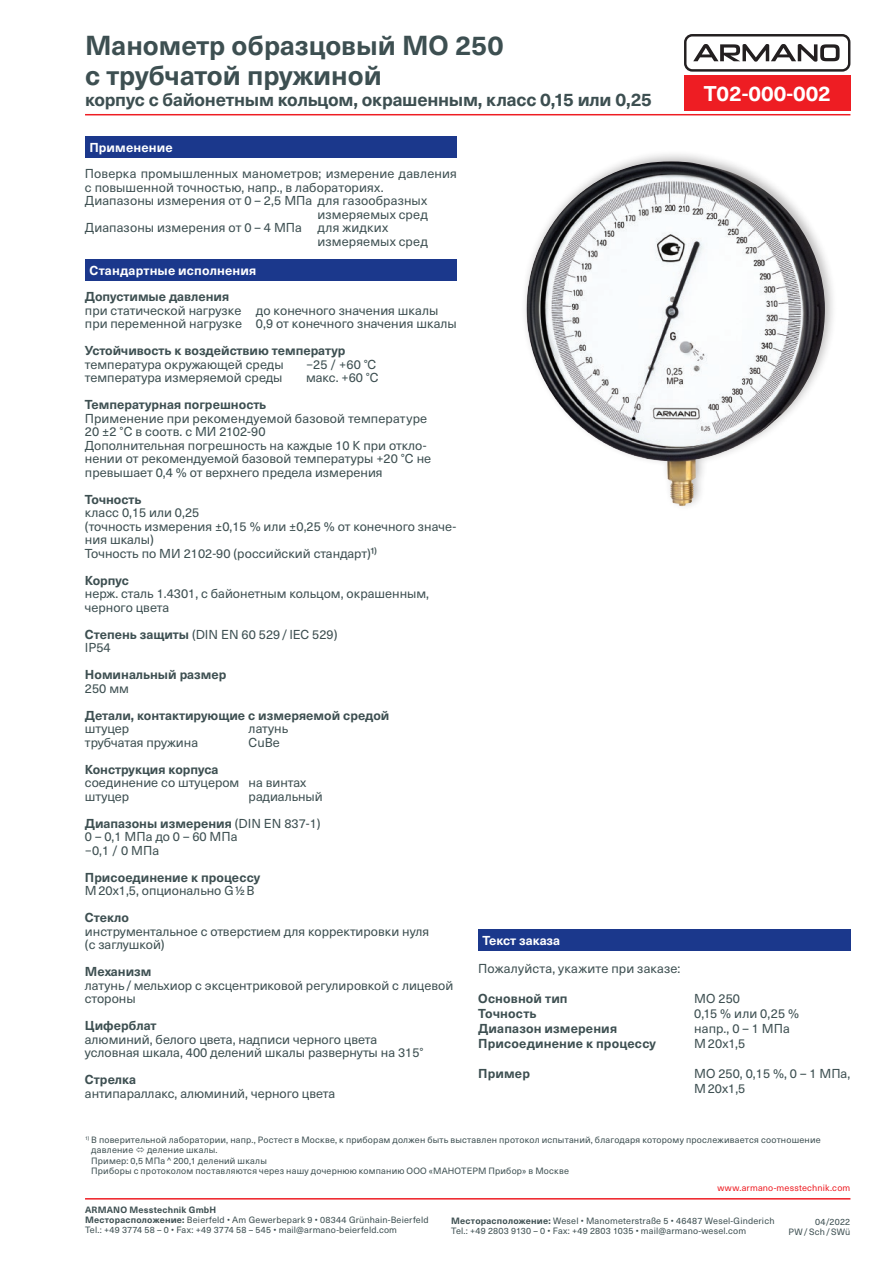
<style>
.page{position:relative;width:893px;height:1263px;background:#fff}
.page>*{position:absolute;margin:0;border:0;box-sizing:border-box;transform-origin:0 0}
.t1{font:700 27px/30px "Neue Haas Unica W1 G";color:#3d4f51}
.t2{font:700 21px "Neue Haas Unica W1 G";color:#fff}
.t3{font:700 18px "Neue Haas Unica W1 G";letter-spacing:-.015em;color:#3d4f51}
.t4{font:12.75px/13.5px "Neue Haas Unica W1 G";color:#3d4f51}
.t5{font:700 12.75px "Neue Haas Unica W1 G";color:#3d4f51}
.t6{font:700 12.75px "Neue Haas Unica W1 G";letter-spacing:.01em;color:#fff}
.t7{font:9px/9.9px "Neue Haas Unica W1 G";letter-spacing:.02em;color:#3d4f51}
.t8{font:9px "Neue Haas Unica W1 G";letter-spacing:.02em;color:#ee1d23}
.s1{font-weight:700}
</style>
<div class="page">
<hr style="left:85px;top:114px;width:765px;height:1px;background:#ee1d23">
<hr style="left:85px;top:1198px;width:765px;height:1px;background:#ee1d23">
<div style="left:684px;top:34px;width:166px;height:38px;border:2px solid #231f20;border-radius:7px"></div>
<svg style="left:693px;top:44px;width:147px;height:18px"></svg>
<div style="left:684px;top:75px;width:166px;height:36px;background:#ee1d23"></div>
<div style="left:85px;top:137px;width:372px;height:21px;background:#1b388c"></div>
<div style="left:85px;top:259px;width:372px;height:22px;background:#1b388c"></div>
<div style="left:478px;top:929px;width:372px;height:21px;background:#1b388c"></div>
<div style="left:520px;top:149px;width:317px;height:363px;background:#231f20;opacity:.3"></div>
<img style="left:526px;top:161px;width:299px;height:346px">
<h1 class="t1" style="left:85px;top:28px;width:420px">Манометр образцовый MO 250 с трубчатой пружиной</h1>
<h3 class="t3" style="left:85px;top:86px;width:568px">корпус с байонетным кольцом, окрашенным, класс 0,15 или 0,25</h3>
<p class="t6" style="left:89px;top:138px;width:85px">Применение</p>
<p class="t4" style="left:85px;top:166px;width:373px">Поверка промышленных манометров; измерение давления</p>
<p class="t4" style="left:85px;top:180px;width:300px">с повышенной точностью, напр., в лабораториях.</p>
<p class="t4" style="left:85px;top:193px;width:344px">Диапазоны измерения от 0 – 2,5 МПа для газообразных</p>
<p class="t4" style="left:317px;top:207px;width:112px">измеряемых сред</p>
<p class="t4" style="left:85px;top:220px;width:305px">Диапазоны измерения от 0 – 4 МПа для жидких</p>
<p class="t4" style="left:317px;top:234px;width:112px">измеряемых сред</p>
<h2 class="t2" style="left:704px;top:78px;width:129px">T02-000-002</h2>
<p class="t6" style="left:89px;top:261px;width:169px">Стандартные исполнения</p>
<p class="t5" style="left:85px;top:287px;width:146px">Допустимые давления</p>
<p class="t4" style="left:85px;top:303px;width:373px">при статической нагрузке до конечного значения шкалы при переменной нагрузке 0,9 от конечного значения шкалы</p>
<p class="t5" style="left:85px;top:341px;width:262px">Устойчивость к воздействию температур</p>
<p class="t4" style="left:85px;top:357px;width:200px">температура окружающей среды</p>
<p class="t4" style="left:306px;top:357px;width:72px">−25 / +60 °C</p>
<p class="t4" style="left:85px;top:370px;width:199px">температура измеряемой среды</p>
<p class="t4" style="left:306px;top:370px;width:74px">макс. +60 °C</p>
<p class="t5" style="left:85px;top:395px;width:183px">Температурная погрешность</p>
<p class="t4" style="left:85px;top:411px;width:348px">Применение при рекомендуемой базовой температуре 20 ±2 °C в соотв. с МИ 2102-90<br>Дополнительная погрешность на каждые 10 К при откло&shy;нении от рекомендуемой базовой температуры +20 °С не превышает 0,4 % от верхнего предела измерения</p>
<p class="t5" style="left:85px;top:489px;width:58px">Точность</p>
<p class="t4" style="left:85px;top:505px;width:373px">класс 0,15 или 0,25<br>(точность измерения ±0,15 % или ±0,25 % от конечного значе&shy;ния шкалы)<br>Точность по МИ 2102-90 (российский стандарт)¹⁾</p>
<p class="t5" style="left:85px;top:570px;width:46px">Корпус</p>
<p class="t4" style="left:85px;top:586px;width:346px">нерж. сталь 1.4301, с байонетным кольцом, окрашенным, черного цвета</p>
<p class="t4" style="left:85px;top:627px;width:254px"><span class="s1">Степень защиты</span> (DIN EN 60 529/ IEC 529)<br>IP54</p>
<p class="t5" style="left:85px;top:665px;width:143px">Номинальный размер</p>
<p class="t4" style="left:85px;top:681px;width:46px">250 мм</p>
<p class="t5" style="left:85px;top:705px;width:306px">Детали, контактирующие с измеряемой средой</p>
<p class="t4" style="left:85px;top:721px;width:46px">штуцер</p>
<p class="t4" style="left:249px;top:721px;width:41px">латунь</p>
<p class="t4" style="left:85px;top:735px;width:115px">трубчатая пружина</p>
<p class="t4" style="left:249px;top:735px;width:33px">CuBe</p>
<p class="t5" style="left:85px;top:759px;width:135px">Конструкция корпуса</p>
<p class="t4" style="left:85px;top:775px;width:223px">соединение со штуцером на винтах штуцер</p>
<p class="t4" style="left:85px;top:782px;width:239px;line-height:27px;text-align:right">радиальный<br><span class="s1">Диапазоны измерения</span> (DIN EN 837-1)</p>
<p class="t4" style="left:85px;top:829px;width:154px">0 – 0,1 МПа до 0 – 60 МПа −0,1 / 0 МПа</p>
<p class="t5" style="left:85px;top:867px;width:177px">Присоединение к процессу</p>
<p class="t4" style="left:85px;top:883px;width:171px">M20x1,5, опционально G1/2B</p>
<p class="t5" style="left:85px;top:908px;width:46px">Стекло</p>
<p class="t4" style="left:85px;top:924px;width:346px">инструментальное с отверстием для корректировки нуля (с заглушкой)</p>
<p class="t5" style="left:85px;top:962px;width:68px">Механизм</p>
<p class="t4" style="left:85px;top:978px;width:370px">латунь/мельхиор с эксцентриковой регулировкой с лицевой стороны</p>
<p class="t5" style="left:85px;top:1016px;width:73px">Циферблат</p>
<p class="t4" style="left:85px;top:1032px;width:340px">алюминий, белого цвета, надписи черного цвета условная шкала, 400 делений шкалы развернуты на 315°</p>
<p class="t5" style="left:85px;top:1070px;width:53px">Стрелка</p>
<p class="t4" style="left:85px;top:1086px;width:252px">антипараллакс, алюминий, черного цвета</p>
<p class="t6" style="left:482px;top:930px;width:79px">Текст заказа</p>
<p class="t4" style="left:478px;top:961px;width:204px">Пожалуйста, укажите при заказе:</p>
<p class="t5" style="left:478px;top:989px;width:91px">Основной тип</p>
<p class="t4" style="left:694px;top:991px;width:47px">MO 250</p>
<p class="t5" style="left:478px;top:1004px;width:60px">Точность</p>
<p class="t4" style="left:694px;top:1006px;width:106px">0,15 % или 0,25 %</p>
<p class="t5" style="left:478px;top:1019px;width:140px">Диапазон измерения</p>
<p class="t4" style="left:694px;top:1021px;width:97px">напр., 0 – 1 МПа</p>
<p class="t5" style="left:478px;top:1034px;width:179px">Присоединение к процессу</p>
<p class="t4" style="left:694px;top:1036px;width:53px">M20x1,5</p>
<p class="t5" style="left:478px;top:1064px;width:53px">Пример</p>
<p class="t4" style="left:694px;top:1065px;width:157px;line-height:15px">MO 250, 0,15 %, 0 – 1 МПа,<br>M20x1,5</p>
<p class="t7" style="left:91px;top:1134px;width:731px;line-height:10.5px;text-indent:-6px"><sup>1)</sup> В поверительной лаборатории, напр., Ростест в Москве, к приборам должен быть выставлен протокол испытаний, благодаря которому прослеживается соотношение давление</p>
<p class="t7" style="left:91px;top:1144px;width:479px;line-height:10.5px;text-indent:56px">деление шкалы.<br>Пример: 0,5 МПа ^ 200,1 делений шкалы<br>Приборы с протоколом поставляются через нашу дочернюю компанию ООО «МАНОТЕРМ Прибор» в Москве</p>
<p class="t7" style="left:85px;top:1204px;width:345px"><span class="s1">ARMANO Messtechnik GmbH<br>Месторасположение:</span> Beierfeld • Am Gewerbepark 9 • 08344 Grünhain-Beierfeld<br>Tel.: +49 3774 58 – 0 • Fax: +49 3774 58 – 545 • mail@armano-beierfeld.com</p>
<p class="t8" style="left:717px;top:1181px;width:134px">www.armano-messtechnik.com</p>
<p class="t7" style="left:789px;top:1216px;width:63px;text-align:right">04/2022<br>PW/Sch/SWü</p>
<p class="t7" style="left:451px;top:1215px;width:325px"><span class="s1">Месторасположение:</span> Wesel • Manometerstraße 5 • 46487 Wesel-Ginderich<br>Tel.: +49 2803 9130 – 0 • Fax: +49 2803 1035 • mail@armano-wesel.com</p>
</div>
